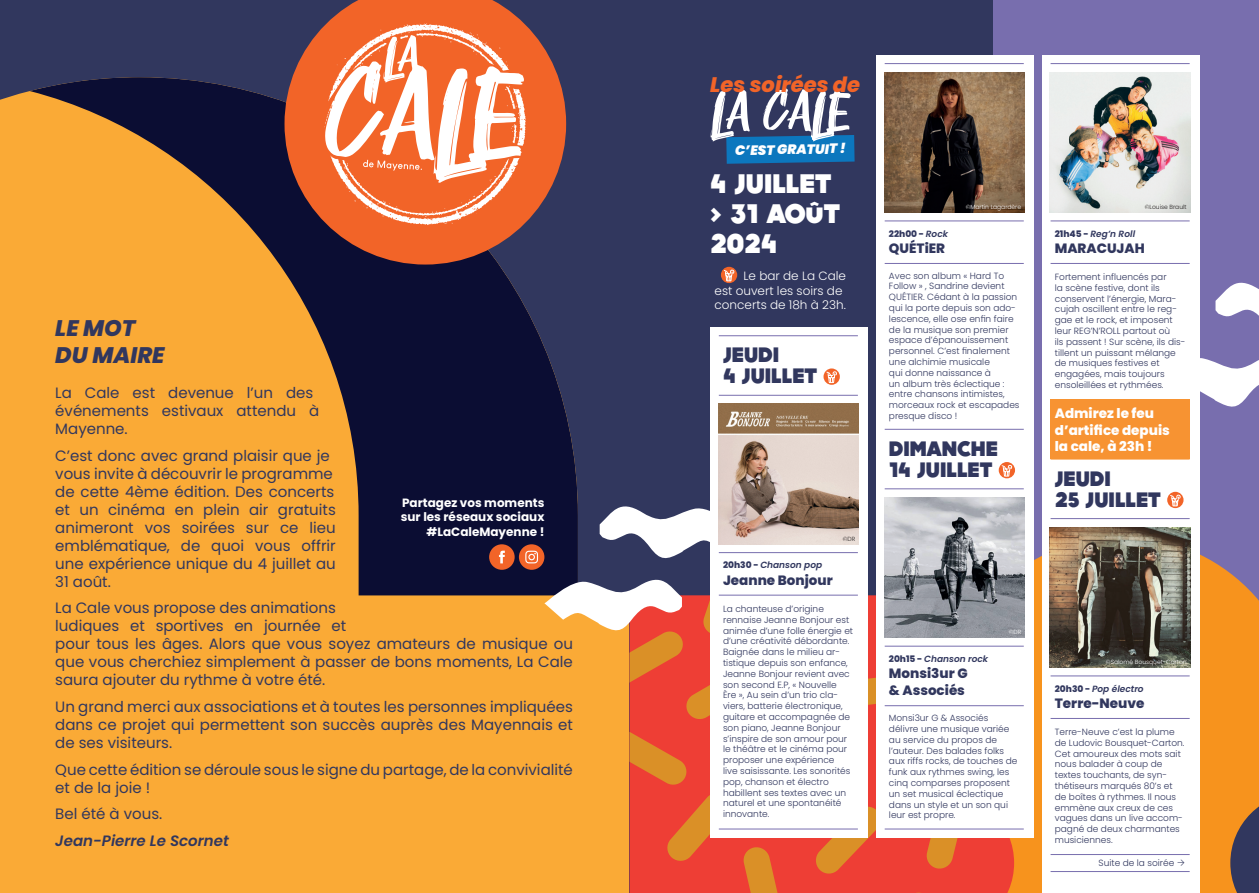
<style>
.page{position:relative;width:1259px;height:893px;background:#fff}
.page>*{position:absolute;margin:0;border:0;box-sizing:border-box;transform-origin:0 0}
.t1{font:800 27px/30px "DOCK11";color:#fff}
.t2{font:italic 800 22.5px/27px "Poppins";color:#31375e}
.t3{font:800 21px/21px "DOCK11";color:#31375e}
.t4{font:italic 800 21px "Poppins";color:#f26428}
.t5{font:15px/18px "Poppins";color:#31375e}
.t6{font:italic 600 15px "Poppins";color:#31375e}
.t7{font:800 13.5px/16.2px "Poppins";color:#31375e}
.t8{font:800 13.5px/16.2px "Poppins";color:#fff}
.t9{font:italic 900 13.5px "Poppins";color:#fff}
.t10{font:700 12px/14.4px "Poppins";color:#fff;text-align:right}
.t11{font:300 12px/14.4px "Poppins";color:#fff}
.t12{font:300 9px/10.8px "Poppins";color:#31375e}
.t13{font:italic 600 9px "Poppins";color:#31375e}
.t14{font:800 9px "Poppins";color:#31375e}
.t15{font:300 6px "Poppins";color:#fff}
.t16{font:300 6px "Poppins";color:#231f20}
.s1{font-weight:800;font-style:normal}
.s2{font-weight:600;font-style:italic}
.s3{font-family:"Madera"}
</style>
<div class="page">
<div style="left:0;top:0;width:629px;height:893px;background:#faaa36"></div>
<svg style="left:0;top:0;width:629px;height:595px"></svg>
<div style="left:629px;top:0;width:630px;height:893px;background:#31375e"></div>
<div style="left:629px;top:595px;width:315px;height:298px;background:#ee3e35"></div>
<svg style="left:925px;top:838px;width:19px;height:32px"></svg>
<svg style="left:903px;top:891px;width:41px;height:2px"></svg>
<svg style="left:742px;top:846px;width:41px;height:47px;background:#e26e2c"></svg>
<svg style="left:814px;top:805px;width:68px;height:70px;background:#e56530"></svg>
<svg style="left:629px;top:729px;width:103px;height:133px;background:#e75331"></svg>
<svg style="left:867px;top:676px;width:9px;height:35px"></svg>
<div style="left:993px;top:0;width:266px;height:648px;background:#786eae"></div>
<svg style="left:944px;top:537px;width:315px;height:356px;background:#de8235"></svg>
<svg style="left:544px;top:572px;width:166px;height:149px"></svg>
<svg style="left:599px;top:498px;width:111px;height:63px"></svg>
<svg style="left:1199px;top:348px;width:60px;height:62px"></svg>
<svg style="left:1215px;top:282px;width:44px;height:35px"></svg>
<div style="left:1042px;top:823px;width:157px;height:70px;background:#fff"></div>
<svg style="left:710px;top:88px;width:144px;height:76px"></svg>
<div style="left:710px;top:327px;width:157px;height:511px;background:#fff"></div>
<hr style="left:719px;top:335px;width:139px;height:1px;background:#786eae">
<hr style="left:719px;top:395px;width:139px;height:1px;background:#786eae">
<hr style="left:719px;top:552px;width:139px;height:1px;background:#786eae">
<hr style="left:719px;top:595px;width:139px;height:1px;background:#786eae">
<hr style="left:719px;top:829px;width:139px;height:1px;background:#786eae">
<svg style="left:823px;top:368px;width:17px;height:17px"></svg>
<svg style="left:826px;top:371px;width:11px;height:14px"></svg>
<img style="left:718px;top:404px;width:140px;height:140px">
<div style="left:876px;top:55px;width:157px;height:783px;background:#fff"></div>
<hr style="left:884px;top:63px;width:139px;height:1px;background:#786eae">
<hr style="left:884px;top:221px;width:139px;height:1px;background:#786eae">
<hr style="left:884px;top:263px;width:139px;height:1px;background:#786eae">
<hr style="left:884px;top:429px;width:139px;height:1px;background:#786eae">
<hr style="left:884px;top:489px;width:139px;height:1px;background:#786eae">
<hr style="left:884px;top:646px;width:139px;height:1px;background:#786eae">
<hr style="left:884px;top:705px;width:139px;height:1px;background:#786eae">
<hr style="left:884px;top:829px;width:139px;height:1px;background:#786eae">
<img style="left:884px;top:72px;width:140px;height:140px">
<svg style="left:998px;top:462px;width:17px;height:16px"></svg>
<svg style="left:1001px;top:464px;width:11px;height:14px"></svg>
<img style="left:884px;top:497px;width:140px;height:141px">
<div style="left:1042px;top:55px;width:157px;height:825px;background:#fff"></div>
<div style="left:1050px;top:399px;width:139px;height:60px;background:#f79332"></div>
<hr style="left:1050px;top:63px;width:139px;height:1px;background:#786eae">
<hr style="left:1050px;top:221px;width:139px;height:1px;background:#786eae">
<hr style="left:1050px;top:263px;width:139px;height:1px;background:#786eae">
<hr style="left:1050px;top:518px;width:139px;height:1px;background:#786eae">
<hr style="left:1050px;top:676px;width:139px;height:1px;background:#786eae">
<hr style="left:1050px;top:718px;width:139px;height:1px;background:#786eae">
<hr style="left:1050px;top:854px;width:139px;height:1px;background:#786eae">
<hr style="left:1050px;top:871px;width:139px;height:1px;background:#786eae">
<hr style="left:1050px;top:459px;width:139px;height:1px;background:#f79332">
<img style="left:1050px;top:72px;width:140px;height:140px">
<svg style="left:1167px;top:492px;width:16px;height:16px"></svg>
<svg style="left:1170px;top:494px;width:11px;height:14px"></svg>
<img style="left:1050px;top:527px;width:140px;height:140px">
<div style="left:489px;top:544px;width:25px;height:26px;background:#f26428;border-radius:50%"></div>
<svg style="left:499px;top:551px;width:6px;height:12px"></svg>
<div style="left:519px;top:544px;width:25px;height:26px;background:#f26428;border-radius:50%"></div>
<svg style="left:525px;top:551px;width:13px;height:12px"></svg>
<svg style="left:284px;top:0;width:282px;height:265px;background:#9d4b37"></svg>
<svg style="left:324px;top:23px;width:202px;height:202px;background:#f5966d"></svg>
<svg style="left:721px;top:267px;width:16px;height:16px"></svg>
<svg style="left:723px;top:269px;width:11px;height:14px"></svg>
<h2 class="t2" style="left:55px;top:315px;width:111px">LE MOT<br>DU MAIRE</h2>
<h3 class="t5" style="left:55px;top:384px;width:265px">La Cale est devenue l’un des événements estivaux attendu à<br>Mayenne.</h3>
<p class="t5" style="left:55px;top:447px;width:282px">C’est donc avec grand plaisir que je vous invite à découvrir le programme de cette 4ème édition. Des concerts et un cinéma en plein air gratuits animeront vos soirées sur ce lieu emblématique, de quoi vous offrir une expérience unique du 4 juillet au<br>31 août.</p>
<h3 class="t5" style="left:55px;top:599px;width:519px">La Cale vous propose des animations<br>ludiques et sportives en journée et<br>pour tous les âges. Alors que vous soyez amateurs de musique ou que vous cherchiez simplement à passer de bons moments, La Cale saura ajouter du rythme à votre été.</h3>
<h3 class="t5" style="left:55px;top:698px;width:519px;text-align:justify">Un grand merci aux associations et à toutes les personnes impliquées dans ce projet qui permettent son succès auprès des Mayennais et de ses visiteurs.</h3>
<h3 class="t5" style="left:55px;top:760px;width:519px">Que cette édition se déroule sous le signe du partage, de la convivialité et de la joie !</h3>
<h3 class="t5" style="left:55px;top:805px;width:108px">Bel été à vous.</h3>
<h3 class="t6" style="left:55px;top:831px;width:175px">Jean-Pierre Le Scornet</h3>
<h3 class="t10" style="left:401px;top:496px;width:145px">Partagez vos moments sur les réseaux sociaux #LaCaleMayenne !</h3>
<h3 class="t4" style="left:710px;top:73px;width:151px">Les soirées de</h3>
<h3 class="t9" style="left:735px;top:143px;width:112px;rotate:-1deg">C’EST GRATUIT !</h3>
<h1 class="t1" style="left:710px;top:168px;width:131px">4 JUILLET &gt; 31 AOÛT<br>2024</h1>
<h3 class="t11" style="left:714px;top:269px;width:133px;text-indent:29px">Le bar de La Cale est ouvert les soirs de concerts de 18h à 23h.</h3>
<h3 class="t3" style="left:723px;top:345px;width:96px">JEUDI<br>4 JUILLET</h3>
<p class="t16" style="left:843px;top:535px;width:14px">©DR</p>
<p class="t13" style="left:723px;top:560px;width:101px"><span class="s1">20h30 -</span> Chanson pop</p>
<h3 class="t7" style="left:723px;top:572px;width:111px">Jeanne Bonjour</h3>
<p class="t12" style="left:723px;top:603px;width:132px">La chanteuse d’origine rennaise Jeanne Bonjour est animée d’une folle énergie et d’une créativité débordante.<br>Baignée dans le milieu ar&shy;tistique depuis son enfance,<br>Jeanne Bonjour revient avec son second E.P, « Nouvelle<br>Ère », Au sein d’un trio cla&shy;viers, batterie électronique, guitare et accompagnée de son piano, Jeanne Bonjour s’inspire de son amour pour le théâtre et le cinéma pour proposer une expérience<br>live saisissante. Les sonorités pop, chanson et électro habillent ses textes avec un naturel et une spontanéité innovante.</p>
<p class="t15" style="left:965px;top:204px;width:57px">©Martin Lagardère</p>
<p class="t16" style="left:1144px;top:204px;width:43px">©Louise Brault</p>
<p class="t14" style="left:889px;top:228px;width:61px">22h00 - <span class="s2">Rock</span></p>
<h3 class="t7" style="left:889px;top:240px;width:58px">QUÉTiER</h3>
<p class="t12" style="left:889px;top:270px;width:132px">Avec son album « Hard To<br>Follow » , Sandrine devient<br>QUÉTIER. Cédant à la passion qui la porte depuis son ado&shy;lescence, elle ose enfin faire de la musique son premier espace d’épanouissement personnel. C’est finalement une alchimie musicale<br>qui donne naissance à<br>un album très éclectique : entre chansons intimistes, morceaux rock et escapades presque disco !</p>
<h3 class="t3" style="left:889px;top:438px;width:110px">DIMANCHE<br>14 JUILLET</h3>
<p class="t13" style="left:1054px;top:228px;width:82px"><span class="s1">21h45 -</span> Reg’n Roll</p>
<h3 class="t7" style="left:1054px;top:240px;width:91px">MARACUJAH</h3>
<p class="t12" style="left:1054px;top:271px;width:132px">Fortement influencés par<br>la scène festive, dont ils conservent l’énergie, Mara&shy;cujah oscillent entre le reg&shy;gae et le rock, et imposent leur REG’N’ROLL partout où<br>ils passent ! Sur scène, ils dis&shy;tillent un puissant mélange de musiques festives et engagées, mais toujours ensoleillées et rythmées.</p>
<h3 class="t8" style="left:1054px;top:406px;width:117px">Admirez le feu d’artifice depuis la cale, à 23h !</h3>
<h3 class="t3" style="left:1054px;top:468px;width:108px">JEUDI<br>25 JUILLET</h3>
<p class="t15" style="left:1008px;top:629px;width:14px">©DR</p>
<p class="t13" style="left:889px;top:654px;width:101px"><span class="s1">20h15 -</span> Chanson rock</p>
<h3 class="t7" style="left:889px;top:666px;width:80px">Monsi3ur G &amp; Associés</h3>
<p class="t12" style="left:889px;top:713px;width:130px">Monsi3ur G &amp; Associés délivre une musique variée au service du propos de l’auteur. Des balades folks aux riffs rocks, de touches de funk aux rythmes swing, les cinq comparses proposent un set musical éclectique dans un style et un son qui leur est propre.</p>
<p class="t15" style="left:1106px;top:659px;width:82px">©Salomé Bousquet-Carton</p>
<p class="t13" style="left:1054px;top:683px;width:90px"><span class="s1">20h30 -</span> Pop électro</p>
<h3 class="t7" style="left:1054px;top:695px;width:91px">Terre-Neuve</h3>
<p class="t12" style="left:1054px;top:726px;width:131px">Terre-Neuve c’est la plume de Ludovic Bousquet-Carton.<br>Cet amoureux des mots sait nous balader à coup de textes touchants, de syn&shy;thétiseurs marqués 80’s et de boîtes à rythmes. Il nous emmène aux creux de ces vagues dans un live accom&shy;pagné de deux charmantes musiciennes.</p>
<p class="t12" style="left:1098px;top:858px;width:88px">Suite de la soirée <span class="s3">→</span></p>
</div>
